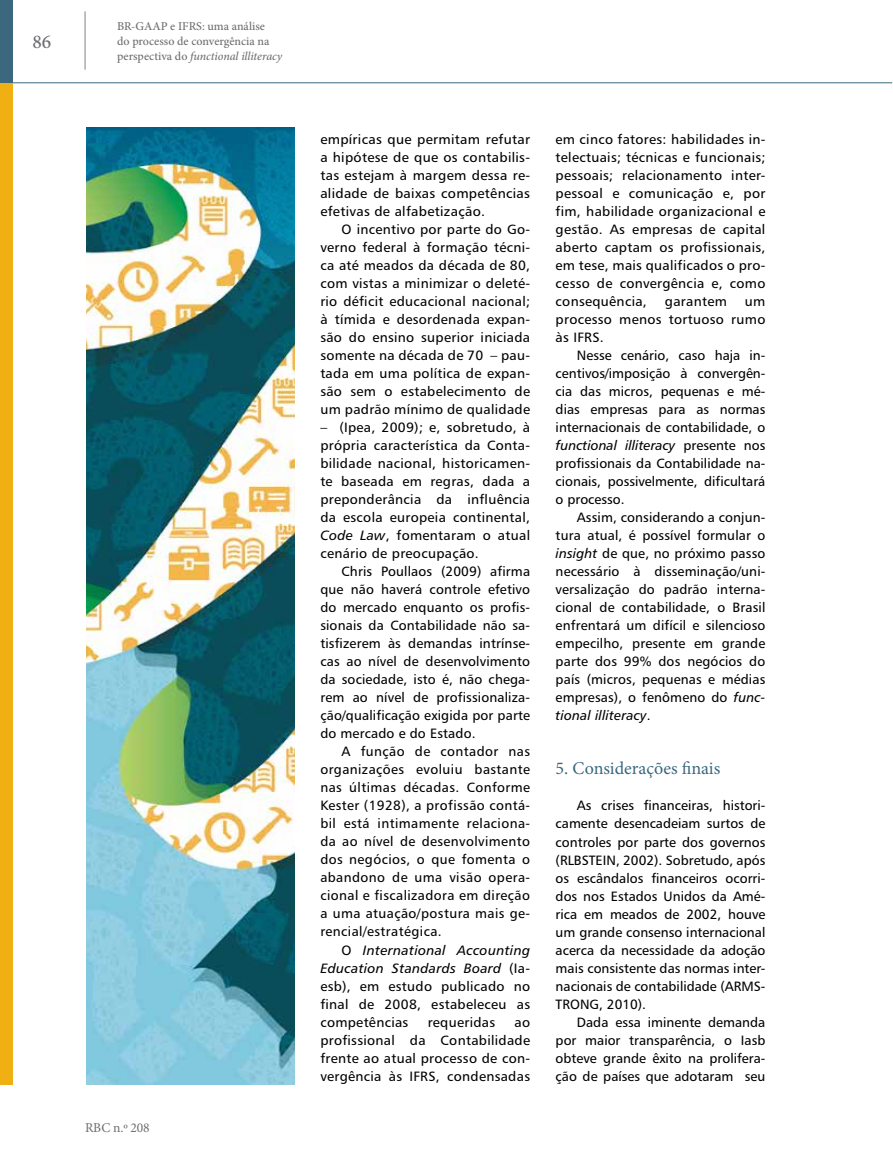
<style>
.page{position:relative;width:893px;height:1170px;background:#fff}
.page>*{position:absolute;margin:0;border:0;box-sizing:border-box;transform-origin:0 0}
.t1{font:500 19.5px "Minion Pro";color:#6d6e71}
.t2{font:18px "Minion Pro";color:#3b687e}
.t3{font:13.5px/18px "Humanist 777 BT Roman B";letter-spacing:.02em;color:#000;text-align:justify}
.t4{font:13.5px/18px "Humanist 777 BT Italic B";letter-spacing:.02em;color:#000;text-align:right}
.t5{font:13.5px "Humanist 777 BT Italic B";color:#000}
.t6{font:13.5px "Minion Pro";letter-spacing:-.01em;color:#6d6e71}
.t7{font:500 12px/15px "Minion Pro";color:#6d6e71}
.s1{font-style:italic}
.s2{font-family:"Humanist 777 BT Italic B"}
.s3{font-family:"Humanist 777 BT Roman B"}
</style>
<div class="page">
<hr style="left:0;top:82px;width:892px;height:1px;background:#3b687e">
<div style="left:0;top:82px;width:13px;height:1002px;background:#f0af13"></div>
<div style="left:0;top:0;width:13px;height:82px;background:#3b687e"></div>
<hr style="left:85px;top:11px;width:1px;height:59px;background:#808285">
<img style="left:87px;top:128px;width:208px;height:956px">
<h1 class="t1" style="left:33px;top:28px;width:20px">86</h1>
<p class="t7" style="left:117px;top:19px;width:167px">BR-GAAP e IFRS: uma análise<br>do processo de convergência na perspectiva do <span class="s1">functional illiteracy</span></p>
<p class="t6" style="left:85px;top:1118px;width:66px">RBC n.º 208</p>
<p class="t3" style="left:320px;top:130px;width:211px">empíricas que permitam refutar a hipótese de que os contabilis&shy;tas estejam à margem dessa re&shy;alidade de baixas competências efetivas de alfabetização.</p>
<p class="t3" style="left:320px;top:220px;width:211px;text-indent:21px">O incentivo por parte do Go&shy;verno federal à formação técni&shy;ca até meados da década de 80, com vistas a minimizar o deleté&shy;rio déficit educacional nacional; à tímida e desordenada expan&shy;são do ensino superior iniciada somente na década de 70 – pau&shy;tada em uma política de expan&shy;são sem o estabelecimento de um padrão mínimo de qualidade</p>
<p class="t3" style="left:320px;top:418px;width:211px">– (Ipea, 2009); e, sobretudo, à própria característica da Conta&shy;bilidade nacional, historicamen&shy;te baseada em regras, dada a preponderância da influência da escola europeia continental, <span class="s2">Code Law</span>, fomentaram o atual cenário de preocupação.</p>
<p class="t3" style="left:320px;top:562px;width:211px;text-indent:21px">Chris Poullaos (2009) afirma que não haverá controle efetivo do mercado enquanto os profis&shy;sionais da Contabilidade não sa&shy;tisfizerem às demandas intrínse&shy;cas ao nível de desenvolvimento da sociedade, isto é, não chega&shy;rem ao nível de profissionaliza&shy;ção/qualificação exigida por parte do mercado e do Estado.</p>
<p class="t3" style="left:320px;top:742px;width:211px;text-indent:21px">A função de contador nas organizações evoluiu bastante nas últimas décadas. Conforme Kester (1928), a profissão contá&shy;bil está intimamente relaciona&shy;da ao nível de desenvolvimento dos negócios, o que fomenta o abandono de uma visão opera&shy;cional e fiscalizadora em direção a uma atuação/postura mais ge&shy;rencial/estratégica.</p>
<p class="t4" style="left:320px;top:940px;width:211px"><span class="s3">O</span> International Accounting<br>Education Standards Board <span class="s3">(Ia-</span></p>
<p class="t3" style="left:320px;top:976px;width:211px">esb), em estudo publicado no final de 2008, estabeleceu as competências</p>
<p class="t3" style="left:428px;top:1012px;width:69px">requeridas</p>
<p class="t3" style="left:320px;top:1012px;width:211px;text-indent:194px">ao profissional da Contabilidade frente ao atual processo de con&shy;vergência às IFRS, condensadas</p>
<p class="t3" style="left:556px;top:130px;width:211px">em cinco fatores: habilidades in&shy;telectuais; técnicas e funcionais; pessoais; relacionamento inter&shy;pessoal e comunicação e, por fim, habilidade organizacional e gestão. As empresas de capital aberto captam os profissionais, em tese, mais qualificados o pro&shy;cesso de convergência e, como consequência,</p>
<p class="t3" style="left:665px;top:292px;width:63px">garantem</p>
<p class="t3" style="left:556px;top:292px;width:211px;text-indent:189px">um processo menos tortuoso rumo às IFRS.</p>
<p class="t3" style="left:556px;top:346px;width:211px;text-indent:21px">Nesse cenário, caso haja in&shy;centivos/imposição à convergên&shy;cia das micros, pequenas e mé&shy;dias empresas para as normas internacionais de contabilidade, o</p>
<p class="t5" style="left:556px;top:437px;width:211px">functional illiteracy <span class="s3">presente nos</span></p>
<p class="t3" style="left:556px;top:454px;width:211px">profissionais da Contabilidade na&shy;cionais, possivelmente, dificultará o processo.</p>
<p class="t3" style="left:556px;top:508px;width:211px;text-indent:21px">Assim, considerando a conjun&shy;tura atual, é possível formular o <span class="s2">insight</span> de que, no próximo passo necessário à disseminação/uni&shy;versalização do padrão interna&shy;cional de contabilidade, o Brasil enfrentará um difícil e silencioso empecilho, presente em grande parte dos 99% dos negócios do país (micros, pequenas e médias empresas), o fenômeno do <span class="s2">func-</span></p>
<p class="t4" style="left:556px;top:706px;width:96px">tional illiteracy<span class="s3">.</span></p>
<h2 class="t2" style="left:556px;top:756px;width:166px">5. Considerações finais</h2>
<p class="t3" style="left:556px;top:796px;width:211px;text-indent:21px">As crises financeiras, histori&shy;camente desencadeiam surtos de controles por parte dos governos (RLBSTEIN, 2002). Sobretudo, após os escândalos financeiros ocorri&shy;dos nos Estados Unidos da Amé&shy;rica em meados de 2002, houve um grande consenso internacional acerca da necessidade da adoção mais consistente das normas inter&shy;nacionais de contabilidade (ARMS-TRONG, 2010).</p>
<p class="t3" style="left:556px;top:1012px;width:211px;text-indent:21px">Dada essa iminente demanda por maior transparência, o Iasb obteve grande êxito na prolifera&shy;ção de países que adotaram seu</p>
</div>
